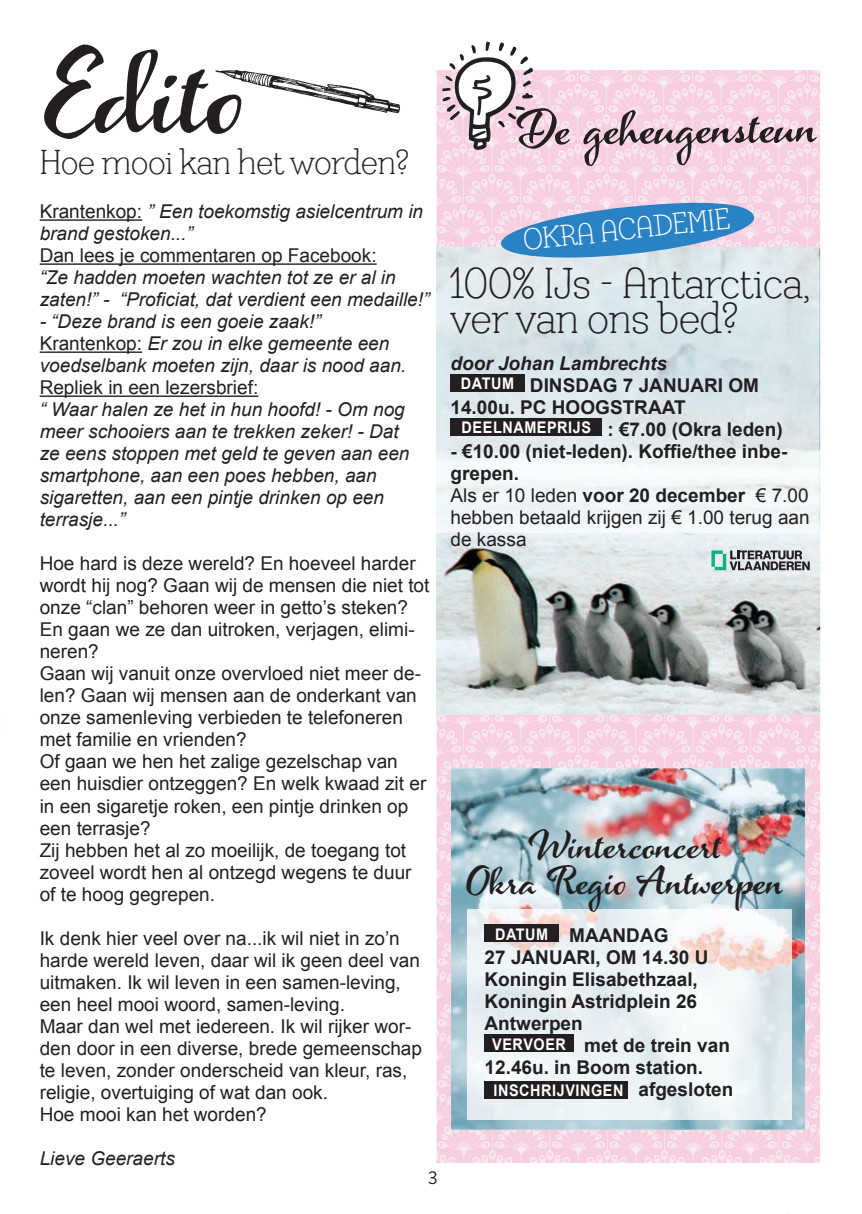
<style>
.page{position:relative;width:862px;height:1214px;background:#fff}
.page>*{position:absolute;margin:0;border:0;box-sizing:border-box;transform-origin:0 0}
.t1{font:145.2px "Azalea Smooth";color:#231f20}
.t2{font:60px "Azalea Smooth";color:#231f20}
.t3{font:48.2px/36px "Azalea Smooth";color:#231f20;text-align:center}
.t4{font:40px/35.6px "Lettre";color:#231f20;scale:1.15 1}
.t5{font:32px "Lettre";color:#231f20;scale:1.15 1}
.t6{font:27.8px "Lettre";color:#fff;scale:1.15 1}
.t7{font:19px/22px "Arial";color:#231f20}
.t8{font:italic 19px/22px "Arial";color:#231f20}
.t9{font:700 19px "Arial";color:#231f20}
.t10{font:italic 700 19px "Arial";color:#231f20}
.t11{font:18px "Brandon Text";color:#231f20}
.t12{font:700 16px "Arial";letter-spacing:.04em;color:#fff;scale:.9 1}
.s1{font-style:normal}
.s2{font-size:16px;color:#fff}
.s3{font-weight:700}
.s4{font-size:19px;color:#231f20}
</style>
<div class="page">
<img style="left:437px;top:70px;width:383px;height:1092px">
<svg style="left:215px;top:70px;width:185px;height:43px"></svg>
<hr style="left:40px;top:219px;width:102px;height:2px;background:#231f20">
<hr style="left:40px;top:263px;width:337px;height:2px;background:#231f20">
<hr style="left:40px;top:351px;width:102px;height:2px;background:#231f20">
<hr style="left:40px;top:395px;width:218px;height:2px;background:#231f20">
<svg style="left:442px;top:42px;width:91px;height:108px"></svg>
<img style="left:436px;top:248px;width:384px;height:466px">
<img style="left:436px;top:248px;width:382px;height:285px">
<div style="left:450px;top:374px;width:75px;height:17px;background:#231f20"></div>
<div style="left:450px;top:418px;width:152px;height:17px;background:#231f20"></div>
<svg style="left:499px;top:198px;width:256px;height:63px;background:#79a6d2"></svg>
<img style="left:451px;top:768px;width:354px;height:361px">
<img style="left:467px;top:909px;width:324px;height:210px">
<div style="left:484px;top:924px;width:75px;height:17px;background:#231f20"></div>
<div style="left:484px;top:1034px;width:89px;height:17px;background:#231f20"></div>
<div style="left:484px;top:1080px;width:144px;height:17px;background:#231f20"></div>
<svg style="left:711px;top:550px;width:98px;height:20px;background:#879795"></svg>
<h1 class="t1" style="left:44px;top:23px;width:200px">Edito</h1>
<h3 class="t5" style="left:40px;top:143px;width:323px">Hoe mooi kan het worden?</h3>
<p class="t8" style="left:40px;top:201px;width:385px"><span class="s1">Krantenkop:</span> ” Een toekomstig asielcentrum in brand gestoken...”</p>
<p class="t7" style="left:40px;top:244px;width:338px">Dan lees je commentaren op Facebook:</p>
<p class="t8" style="left:40px;top:267px;width:391px">“Ze hadden moeten wachten tot ze er al in zaten!” - “Proficiat, dat verdient een medaille!”</p>
<p class="t8" style="left:40px;top:311px;width:368px">- “Deze brand is een goeie zaak!”<br><span class="s1">Krantenkop:</span> Er zou in elke gemeente een voedselbank moeten zijn, daar is nood aan.</p>
<p class="t7" style="left:40px;top:376px;width:220px">Repliek in een lezersbrief:</p>
<p class="t8" style="left:40px;top:399px;width:371px">“ Waar halen ze het in hun hoofd! - Om nog meer schooiers aan te trekken zeker! - Dat ze eens stoppen met geld te geven aan een smartphone, aan een poes hebben, aan sigaretten, aan een pintje drinken op een terrasje...”</p>
<p class="t7" style="left:40px;top:553px;width:391px">Hoe hard is deze wereld? En hoeveel harder wordt hij nog? Gaan wij de mensen die niet tot onze “clan” behoren weer in getto’s steken?<br>En gaan we ze dan uitroken, verjagen, elimi&shy;neren?<br>Gaan wij vanuit onze overvloed niet meer de&shy;len? Gaan wij mensen aan de onderkant van onze samenleving verbieden te telefoneren met familie en vrienden?<br>Of gaan we hen het zalige gezelschap van een huisdier ontzeggen? En welk kwaad zit er in een sigaretje roken, een pintje drinken op een terrasje?<br>Zij hebben het al zo moeilijk, de toegang tot zoveel wordt hen al ontzegd wegens te duur of te hoog gegrepen.</p>
<p class="t7" style="left:40px;top:927px;width:384px">Ik denk hier veel over na...ik wil niet in zo’n harde wereld leven, daar wil ik geen deel van uitmaken. Ik wil leven in een samen-leving, een heel mooi woord, samen-leving.<br>Maar dan wel met iedereen. Ik wil rijker wor&shy;den door in een diverse, brede gemeenschap te leven, zonder onderscheid van kleur, ras, religie, overtuiging of wat dan ook.<br>Hoe mooi kan het worden?</p>
<p class="t8" style="left:40px;top:1147px;width:137px">Lieve Geeraerts</p>
<p class="t11" style="left:428px;top:1165px;width:12px">3</p>
<h2 class="t2" style="left:516px;top:101px;width:302px;rotate:-1deg">De geheugensteun</h2>
<h3 class="t6" style="left:521px;top:224px;width:182px;rotate:-6deg">OKRA ACADEMIE</h3>
<h3 class="t4" style="left:450px;top:266px;width:315px">100% IJs - Antarctica, ver van ons bed?</h3>
<p class="t10" style="left:450px;top:350px;width:218px">door Johan Lambrechts</p>
<p class="t9" style="left:461px;top:372px;width:300px"><span class="s2">DATUM</span> DINSDAG 7 JANUARI OM</p>
<p class="t9" style="left:450px;top:394px;width:237px">14.00u. PC HOOGSTRAAT</p>
<p class="t9" style="left:462px;top:416px;width:323px"><span class="s2">DEELNAMEPRIJS</span> : €7.00 (Okra leden)</p>
<p class="t7" style="left:450px;top:440px;width:361px"><span class="s3">- €10.00 (niet-leden). Koffie/thee inbe&shy;grepen.<br></span>Als er 10 leden <span class="s3">voor 20 december</span> € 7.00 hebben betaald krijgen zij € 1.00 terug aan de kassa</p>
<h3 class="t3" style="left:466px;top:831px;width:318px">Winterconcert<br>Okra Regio Antwerpen</h3>
<p class="t9" style="left:495px;top:922px;width:175px"><span class="s2">DATUM</span> MAANDAG</p>
<p class="t9" style="left:484px;top:944px;width:225px">27 JANUARI, OM 14.30 U</p>
<p class="t9" style="left:484px;top:966px;width:215px">Koningin Elisabethzaal,</p>
<p class="t9" style="left:484px;top:988px;width:214px">Koningin Astridplein 26</p>
<p class="t9" style="left:484px;top:1010px;width:100px">Antwerpen</p>
<p class="t9" style="left:492px;top:1032px;width:239px"><span class="s2">VERVOER</span> met de trein van</p>
<p class="t9" style="left:484px;top:1054px;width:220px">12.46u. in Boom station.</p>
<p class="t12" style="left:493px;top:1079px;width:268px">INSCHRIJVINGEN <span class="s4">afgesloten</span></p>
</div>
